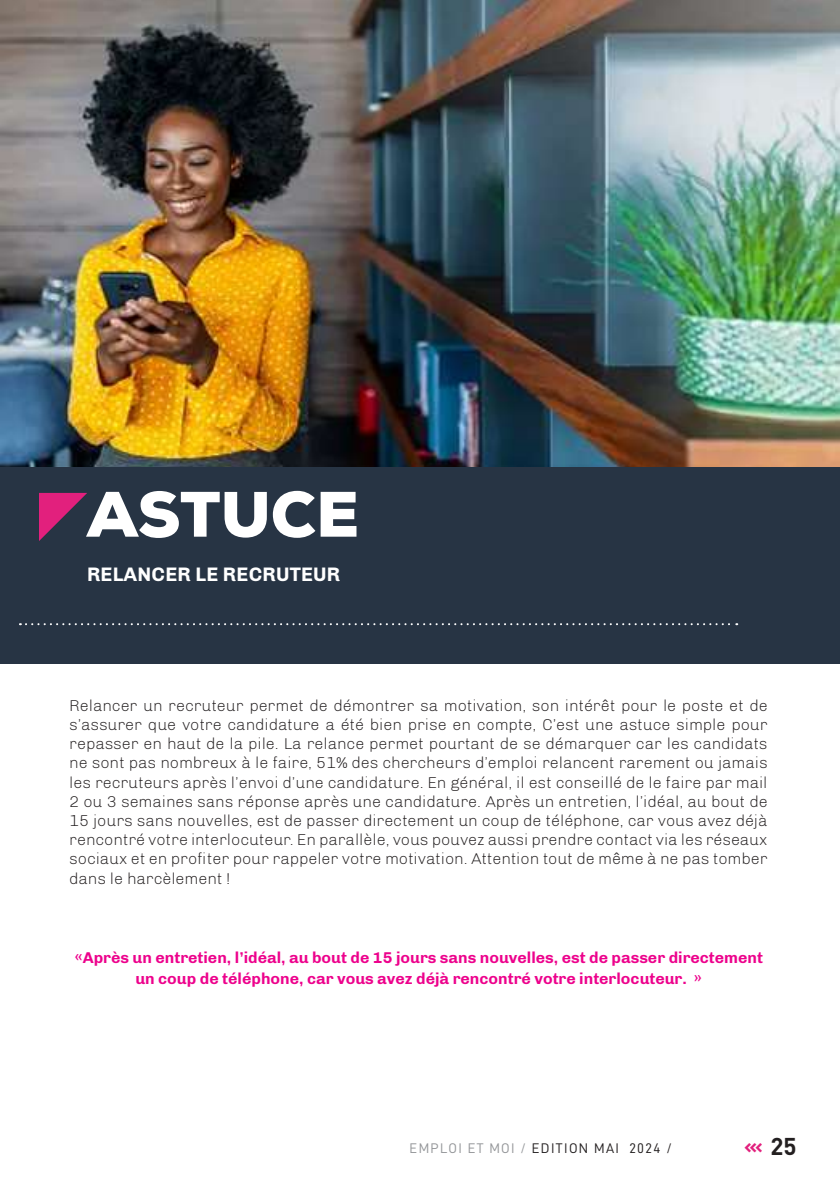
<style>
.page{position:relative;width:840px;height:1191px;background:#fff}
.page>*{position:absolute;margin:0;border:0;box-sizing:border-box;transform-origin:0 0}
.t1{font:900 64px "Nexa";color:#fff}
.t2{font:700 24px "DIN";color:#231f20}
.t3{font:700 20px "Chivo";letter-spacing:.01em;color:#fff}
.t4{font:300 16px/19.2px "Chivo";color:#231f20;text-align:justify}
.t5{font:700 16px/21.6px "Chivo";color:#ed028c;text-align:center}
.t6{font:14px "D DIN";letter-spacing:.1em;color:#231f20}
.s1{font-size:18px}
.s2{color:#939598}
</style>
<div class="page">
<img style="left:0;top:0;width:839px;height:467px">
<div style="left:0;top:467px;width:839px;height:196px;background:#273444"></div>
<svg style="left:39px;top:493px;width:48px;height:48px"></svg>
<svg style="left:20px;top:623px;width:716px;height:2px"></svg>
<h1 class="t1" style="left:87px;top:473px;width:273px">ASTUCE</h1>
<p class="t3" style="left:87px;top:562px;width:254px">RELANCER LE RECRUTEUR</p>
<p class="t4" style="left:70px;top:695px;width:699px">Relancer un recruteur permet de démontrer sa motivation, son intérêt pour le poste et de s’assurer que votre candidature a été bien prise en compte, C’est une astuce simple pour repasser en haut de la pile. La relance permet pourtant de se démarquer car les candidats ne sont pas nombreux à le faire, 51% des chercheurs d’emploi relancent rarement ou jamais les recruteurs après l’envoi d’une candidature. En général, il est conseillé de le faire par mail 2 ou 3 semaines sans réponse après une candidature. Après un entretien, l’idéal, au bout de 15 jours sans nouvelles, est de passer directement un coup de téléphone, car vous avez déjà rencontré votre interlocuteur. En parallèle, vous pouvez aussi prendre contact via les réseaux sociaux et en profiter pour rappeler votre motivation. Attention tout de même à ne pas tomber dans le harcèlement !</p>
<p class="t5" style="left:74px;top:946px;width:689px"><span class="s1">«</span>Après un entretien, l’idéal, au bout de 15 jours sans nouvelles, est de passer directement un coup de téléphone, car vous avez déjà rencontré votre interlocuteur. <span class="s1">»</span></p>
<p class="t6" style="left:409px;top:1140px;width:264px"><span class="s2">EMPLOI ET MOI /</span> EDITION MAI 2024 /</p>
<h2 class="t2" style="left:770px;top:1131px;width:28px">25</h2>
</div>
